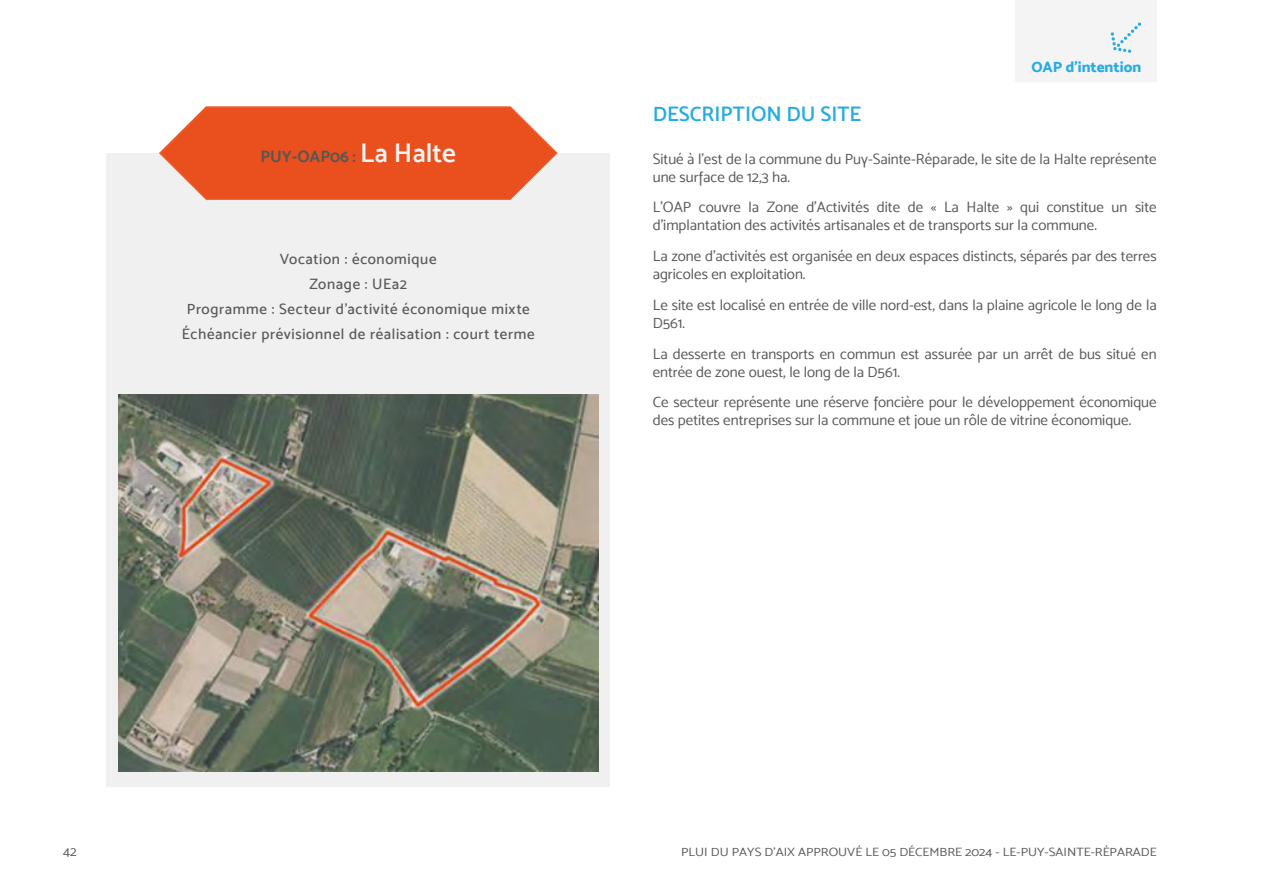
<style>
.page{position:relative;width:1263px;height:893px;background:#fff}
.page>*{position:absolute;margin:0;border:0;box-sizing:border-box;transform-origin:0 0}
.Titre_3_-_bleu{font:21px "Mosk Semi Bold 600";color:#28abe3}
.Nom_OAP{font:16.5px "Mosk Bold 700";color:#575756}
.t1{font:15px/18px "Mosk Normal 400";color:#575756}
.Encadré{font:15px "Mosk Medium 500";letter-spacing:.045em;color:#575756}
.t2{font:15px "Mosk Extra Bold 800";color:#28abe3}
.t3{font:13.5px "Mosk Normal 400";color:#575756}
.t4{font:12px "Mosk Normal 400";color:#575756;scale:1.1 1}
.s1{font-family:"Mosk Semi Bold 600";font-size:27px;color:#f4f4f4}
</style>
<div class="page">
<div style="left:106px;top:153px;width:504px;height:634px;background:#f0f0f0"></div>
<svg style="left:159px;top:106px;width:399px;height:94px;background:#ea6439"></svg>
<img style="left:119px;top:395px;width:479px;height:377px">
<div style="left:1015px;top:0;width:142px;height:81px;background:#f4f4f4"></div>
<svg style="left:1110px;top:22px;width:31px;height:31px"></svg>
<p class="Nom_OAP" style="left:260px;top:146px;width:197px">PUY-OAP06 : <span class="s1">La Halte</span></p>
<p class="Encadré" style="left:280px;top:250px;width:158px">Vocation : économique</p>
<p class="Encadré" style="left:309px;top:275px;width:99px">Zonage : UEa2</p>
<p class="Encadré" style="left:187px;top:300px;width:344px">Programme : Secteur d’activité économique mixte</p>
<p class="Encadré" style="left:182px;top:325px;width:354px">Échéancier prévisionnel de réalisation : court terme</p>
<p class="t2" style="left:1031px;top:57px;width:111px">OAP d'intention</p>
<p class="Titre_3_-_bleu" style="left:653px;top:102px;width:210px">DESCRIPTION DU SITE</p>
<p class="t1" style="left:653px;top:150px;width:505px">Situé à l’est de la commune du Puy-Sainte-Réparade, le site de la Halte représente une surface de 12,3 ha.</p>
<p class="t1" style="left:653px;top:198px;width:505px">L’OAP couvre la Zone d’Activités dite de « La Halte » qui constitue un site d'implantation des activités artisanales et de transports sur la commune.</p>
<p class="t1" style="left:653px;top:247px;width:505px">La zone d’activités est organisée en deux espaces distincts, séparés par des terres agricoles en exploitation.</p>
<p class="t1" style="left:653px;top:296px;width:505px">Le site est localisé en entrée de ville nord-est, dans la plaine agricole le long de la<br>D561.</p>
<p class="t1" style="left:653px;top:345px;width:505px">La desserte en transports en commun est assurée par un arrêt de bus situé en entrée de zone ouest, le long de la D561.</p>
<p class="t1" style="left:653px;top:393px;width:505px">Ce secteur représente une réserve foncière pour le développement économique des petites entreprises sur la commune et joue un rôle de vitrine économique.</p>
<p class="t3" style="left:63px;top:843px;width:15px">42</p>
<p class="t4" style="left:681px;top:844px;width:434px">PLUI DU PAYS D’AIX APPROUVÉ LE 05 DÉCEMBRE 2024 - LE-PUY-SAINTE-RÉPARADE</p>
</div>
